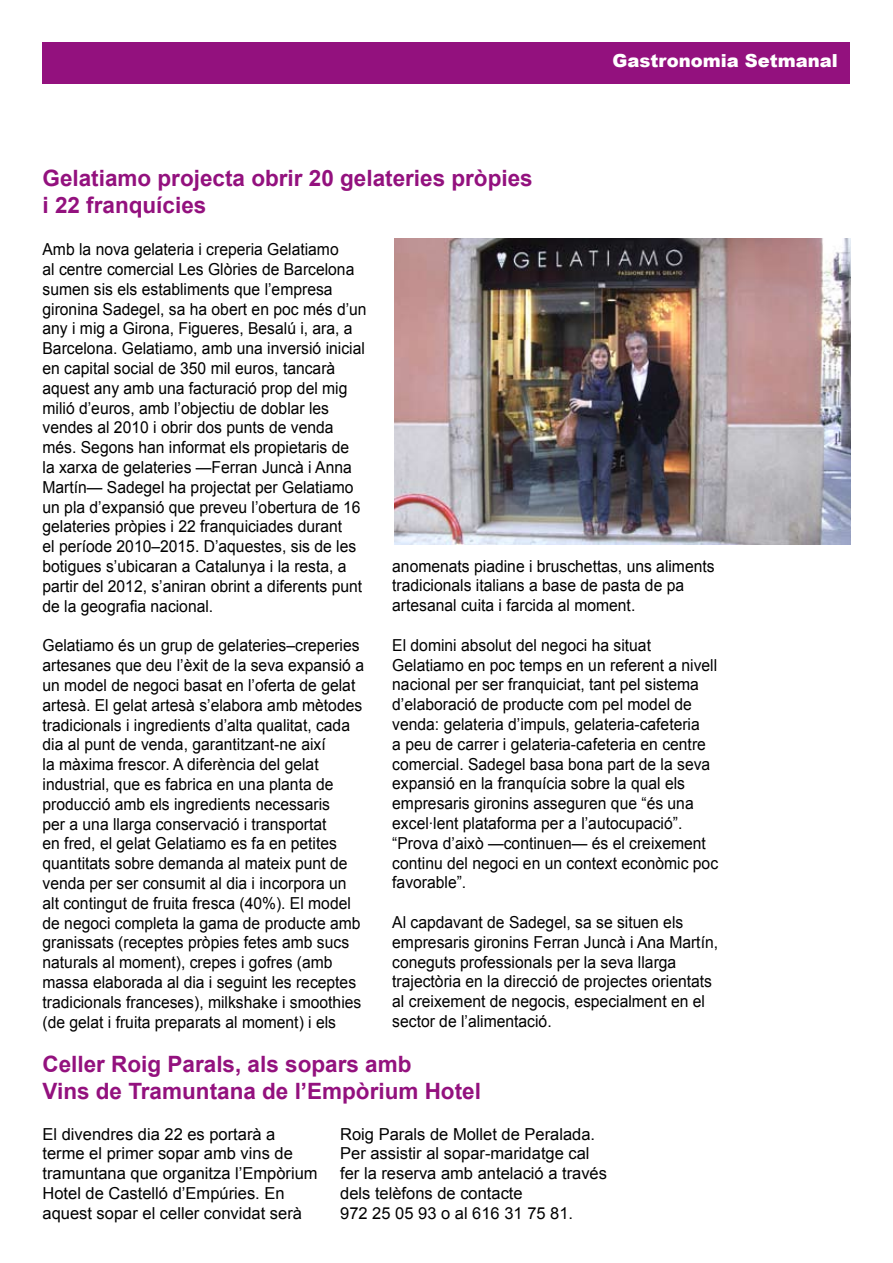
<style>
.page{position:relative;width:893px;height:1263px;background:#fff}
.page>*{position:absolute;margin:0;border:0;box-sizing:border-box;transform-origin:0 0}
.t1{font:700 22.5px/27px "Arial";color:#93117e}
.t2{font:900 18px "Arial";color:#fff}
.t3{font:16.5px/19.8px "Arial";color:#000;scale:.95 1}
.t4{font:16.5px/19.8px "Arial";color:#000}
</style>
<div class="page">
<div style="left:43px;top:43px;width:807px;height:41px;background:#93117e"></div>
<img style="left:394px;top:238px;width:456px;height:306px">
<h1 class="t1" style="left:43px;top:165px;width:492px">Gelatiamo projecta obrir 20 gelateries pròpies i 22 franquícies</h1>
<p class="t2" style="left:612px;top:50px;width:227px">Gastronomia Setmanal</p>
<p class="t3" style="left:43px;top:240px;width:343px">Amb la nova gelateria i creperia Gelatiamo<br>al centre comercial Les Glòries de Barcelona sumen sis els establiments que l’empresa gironina Sadegel, sa ha obert en poc més d’un any i mig a Girona, Figueres, Besalú i, ara, a Barcelona. Gelatiamo, amb una inversió inicial en capital social de 350 mil euros, tancarà aquest any amb una facturació prop del mig milió d’euros, amb l’objectiu de doblar les vendes al 2010 i obrir dos punts de venda més. Segons han informat els propietaris de<br>la xarxa de gelateries —Ferran Juncà i Anna Martín— Sadegel ha projectat per Gelatiamo un pla d’expansió que preveu l’obertura de 16 gelateries pròpies i 22 franquiciades durant<br>el període 2010–2015. D’aquestes, sis de les botigues s’ubicaran a Catalunya i la resta, a partir del 2012, s’aniran obrint a diferents punt de la geografia nacional.</p>
<p class="t3" style="left:43px;top:636px;width:340px">Gelatiamo és un grup de gelateries–creperies artesanes que deu l’èxit de la seva expansió a un model de negoci basat en l’oferta de gelat artesà. El gelat artesà s’elabora amb mètodes tradicionals i ingredients d’alta qualitat, cada dia al punt de venda, garantitzant-ne així<br>la màxima frescor. A diferència del gelat industrial, que es fabrica en una planta de producció amb els ingredients necessaris<br>per a una llarga conservació i transportat<br>en fred, el gelat Gelatiamo es fa en petites quantitats sobre demanda al mateix punt de venda per ser consumit al dia i incorpora un alt contingut de fruita fresca (40%). El model de negoci completa la gama de producte amb granissats (receptes pròpies fetes amb sucs naturals al moment), crepes i gofres (amb massa elaborada al dia i seguint les receptes tradicionals franceses), milkshake i smoothies (de gelat i fruita preparats al moment) i els</p>
<p class="t3" style="left:392px;top:556px;width:341px">anomenats piadine i bruschettas, uns aliments tradicionals italians a base de pasta de pa artesanal cuita i farcida al moment.</p>
<p class="t3" style="left:392px;top:635px;width:345px">El domini absolut del negoci ha situat Gelatiamo en poc temps en un referent a nivell nacional per ser franquiciat, tant pel sistema d’elaboració de producte com pel model de venda: gelateria d’impuls, gelateria-cafeteria<br>a peu de carrer i gelateria-cafeteria en centre comercial. Sadegel basa bona part de la seva expansió en la franquícia sobre la qual els empresaris gironins asseguren que “és una excel·lent plataforma per a l’autocupació”. “Prova d’això —continuen— és el creixement continu del negoci en un context econòmic poc favorable”.</p>
<p class="t3" style="left:392px;top:912px;width:344px">Al capdavant de Sadegel, sa se situen els empresaris gironins Ferran Juncà i Ana Martín, coneguts professionals per la seva llarga trajectòria en la direcció de projectes orientats al creixement de negocis, especialment en el sector de l’alimentació.</p>
<h1 class="t1" style="left:43px;top:1051px;width:440px">Celler Roig Parals, als sopars amb<br>Vins de Tramuntana de l’Empòrium Hotel</h1>
<p class="t4" style="left:43px;top:1124px;width:277px">El divendres dia 22 es portarà a terme el primer sopar amb vins de tramuntana que organitza l’Empòrium Hotel de Castelló d’Empúries. En aquest sopar el celler convidat serà</p>
<p class="t4" style="left:340px;top:1124px;width:268px">Roig Parals de Mollet de Peralada.<br>Per assistir al sopar-maridatge cal fer la reserva amb antelació a través dels telèfons de contacte<br>972 25 05 93 o al 616 31 75 81.</p>
</div>
